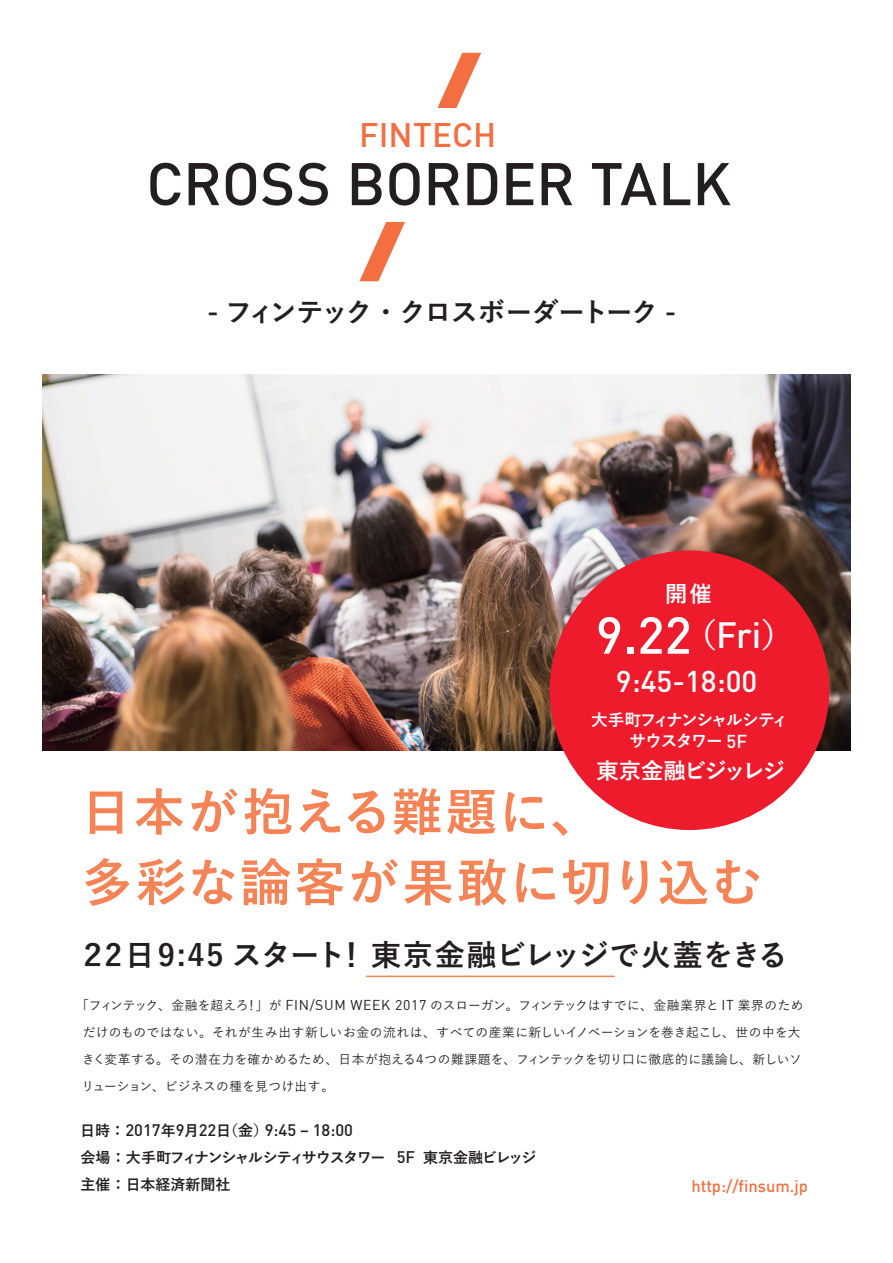
<style>
.page{position:relative;width:893px;height:1263px;background:#fff}
.page>*{position:absolute;margin:0;border:0;box-sizing:border-box;transform-origin:0 0}
.t1{font:500 59.1px "DIN";color:#231f20}
.t2{font:500 51.15px "DIN Pro";color:#fff}
.t3{font:700 51px/70.5px "Yu Go";letter-spacing:.04em;color:#f58355}
.t4{font:500 33.45px "DIN";letter-spacing:.005em;color:#f36f42}
.t5{font:700 30px "Yu Go";letter-spacing:-.01em;color:#231f20}
.t6{font:500 29.7px "DIN Pro";color:#fff}
.t7{font:700 27px "Yu Go";letter-spacing:-.055em;color:#231f20}
.t8{font:700 22.35px "Yu Go";letter-spacing:-.08em;color:#fff}
.t9{font:700 22.2px "Yu Go";color:#fff}
.t10{font:700 16.65px/20.9px "Yu Go";letter-spacing:-.085em;color:#fff;text-align:center}
.t11{font:500 16.5px "DIN Pro";color:#231f20}
.t12{font:500 16.5px "DIN";color:#f36f42}
.t13{font:700 15px/27px "Yu Go";letter-spacing:-.065em;color:#231f20}
.t14{font:500 12.75px/27px "Yu Go";letter-spacing:.01em;color:#231f20}
.s1{font-family:"DIN"}
.s2{font-family:"Yu Go";font-weight:700;font-size:32.55px}
.s3{font-family:"DIN";font-size:35.85px}
.s4{font-family:"DIN Pro";font-weight:500;font-size:18.45px}
.s5{font-family:"DIN";font-weight:500;font-size:18.45px}
.s6{font-family:"DIN";font-weight:400;font-size:14.1px}
.s7{font-family:"DIN Pro";font-weight:400;font-size:14.1px}
.s8{font-family:"Yu Go";font-weight:700;font-size:15px}
.s9{font-family:"DIN Pro";font-weight:500;font-size:16.5px}
.s10{font-family:"DIN";font-weight:500;font-size:16.5px}
</style>
<div class="page">
<img style="left:43px;top:375px;width:807px;height:376px">
<div style="left:550px;top:550px;width:279px;height:280px;background:#ee1b2d;border-radius:50%"></div>
<svg style="left:359px;top:53px;width:122px;height:228px"></svg>
<div style="left:149px;top:108px;width:595px;height:114px;background:#fff"></div>
<hr style="left:366px;top:975px;width:249px;height:2px;background:#f58355">
<h3 class="t4" style="left:359px;top:114px;width:139px">FINTECH</h3>
<h1 class="t1" style="left:146px;top:146px;width:586px">CROSS BORDER TALK</h1>
<h3 class="t7" style="left:207px;top:297px;width:471px">- フィンテック・クロスボーダートーク -</h3>
<h3 class="t9" style="left:665px;top:581px;width:48px">開催</h3>
<h2 class="t2" style="left:596px;top:600px;width:200px">9<span class="s1">.</span>22<span class="s2">（</span><span class="s3">Fri</span><span class="s2">）</span></h2>
<h3 class="t6" style="left:616px;top:661px;width:143px">9<span class="s1">:</span>45<span class="s1">-</span>18<span class="s1">:</span>00</h3>
<h3 class="t10" style="left:591px;top:710px;width:199px">大手町フィナンシャルシティサウスタワー <span class="s4">5</span><span class="s5">F</span></h3>
<h3 class="t8" style="left:597px;top:758px;width:190px">東京金融ビジッレジ</h3>
<h3 class="t3" style="left:81px;top:778px;width:683px">日本が抱える難題に、<br>多彩な論客が果敢に切り込む</h3>
<h3 class="t5" style="left:78px;top:938px;width:712px">２2日9:45 スタート！ 東京金融ビレッジで火蓋をきる</h3>
<p class="t14" style="left:81px;top:990px;width:724px;text-indent:-5px">「フィンテック、金融を超えろ！」が <span class="s6">FIN/SUM WEEK</span> <span class="s7">2017</span> のスローガン。フィンテックはすでに、金融業界と <span class="s6">IT</span> 業界のためだけのものではない。それが生み出す新しいお金の流れは、すべての産業に新しいイノベーションを巻き起こし、世の中を大きく変革する。その潜在力を確かめるため、日本が抱える４つの難課題を、フィンテックを切り口に徹底的に議論し、新しいソリューション、ビジネスの種を見つけ出す。</p>
<p class="t11" style="left:80px;top:1119px;width:274px"><span class="s8">日時：</span>2017<span class="s8">年</span>9<span class="s8">月</span>22<span class="s8">日（金）</span>9<span class="s1">:</span>45 <span class="s1">–</span> 18<span class="s1">:</span>00</p>
<p class="t13" style="left:81px;top:1144px;width:457px">会場：大手町フィナンシャルシティサウスタワー <span class="s9">5</span><span class="s10">F</span> 東京金融ビレッジ主催：日本経済新聞社</p>
<p class="t12" style="left:691px;top:1175px;width:118px">http://finsum.jp</p>
</div>
